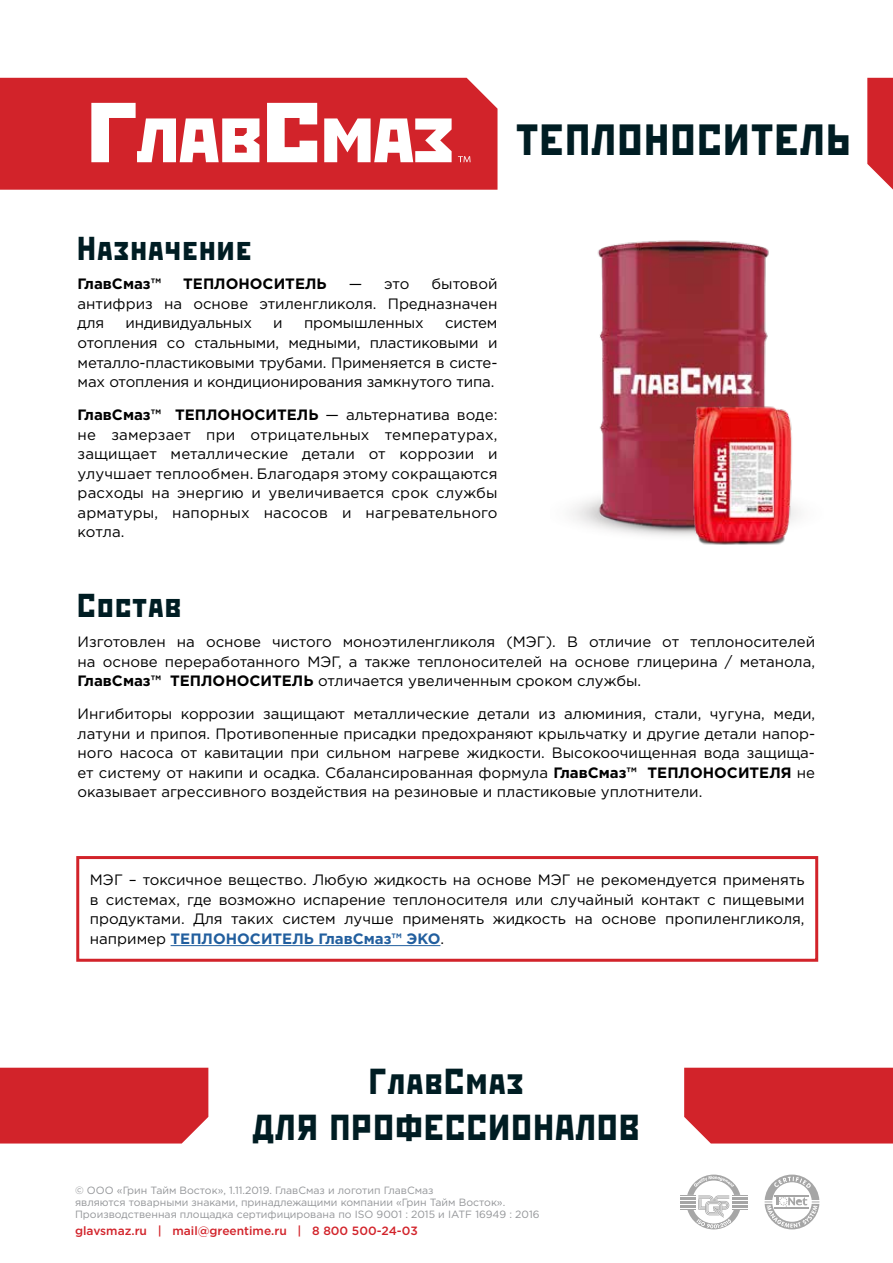
<style>
.page{position:relative;width:893px;height:1263px;background:#fff}
.page>*{position:absolute;margin:0;border:0;box-sizing:border-box;transform-origin:0 0}
.t1{font:43.5px "Rodchenko";letter-spacing:.06em;color:#001d23}
.t2{font:36px/46.5px "Rodchenko";letter-spacing:.06em;color:#001d23;text-align:center}
.t3{font:33px "Rodchenko";letter-spacing:.06em;color:#001d23}
.t4{font:15px/19.5px "Gotham Pro";color:#000;text-align:justify}
.t5{font:700 15px "Gotham Pro";color:#000}
.t6{font:500 12px "Gotham Pro";color:#d2232a}
.t7{font:10.5px/12px "Gotham Pro";color:#939598}
.s1{font-weight:700}
.s2{font-weight:700;color:#215e9e}
</style>
<div class="page">
<svg style="left:765px;top:1174px;width:54px;height:55px"></svg>
<svg style="left:680px;top:1174px;width:67px;height:55px"></svg>
<div style="left:0;top:78px;width:497px;height:112px;background:#d2232a"></div>
<img style="left:571px;top:240px;width:198px;height:296px">
<svg style="left:91px;top:103px;width:168px;height:59px"></svg>
<svg style="left:267px;top:103px;width:50px;height:59px"></svg>
<svg style="left:324px;top:118px;width:128px;height:44px"></svg>
<svg style="left:458px;top:156px;width:12px;height:6px"></svg>
<svg style="left:867px;top:78px;width:26px;height:112px"></svg>
<div style="left:684px;top:1068px;width:209px;height:75px;background:#d2232a"></div>
<div style="left:0;top:1068px;width:208px;height:75px;background:#d2232a"></div>
<hr style="left:171px;top:945px;width:269px;height:1px;background:#215e9e">
<div style="left:76px;top:856px;width:742px;height:106px;border:3px solid #d2232a"></div>
<img style="left:670px;top:403px;width:129px;height:142px">
<h1 class="t1" style="left:517px;top:116px;width:335px">ТЕПЛОНОСИТЕЛЬ</h1>
<h3 class="t3" style="left:78px;top:230px;width:175px">Назначение</h3>
<p class="t4" style="left:78px;top:274px;width:421px;text-indent:354px">бытовой антифриз на основе этиленгликоля. Предназначен для</p>
<p class="t5" style="left:78px;top:275px;width:85px">ГлавСмаз™</p>
<p class="t5" style="left:183px;top:275px;width:145px">ТЕПЛОНОСИТЕЛЬ</p>
<p class="t4" style="left:349px;top:274px;width:62px">— это</p>
<p class="t4" style="left:78px;top:313px;width:421px;text-indent:367px">систем отопления со стальными, медными, пластиковыми и металло-пластиковыми трубами. Применяется в систе&shy;мах отопления и кондиционирования замкнутого типа.</p>
<p class="t4" style="left:78px;top:405px;width:421px"><span class="s1">ГлавСмаз™ ТЕПЛОНОСИТЕЛЬ</span> — альтернатива воде: не замерзает при отрицательных температурах, защищает металлические детали от коррозии и улучшает теплообмен. Благодаря этому сокращаются расходы на энергию и увеличивается срок службы арматуры, напорных насосов и нагревательного котла.</p>
<p class="t4" style="left:126px;top:313px;width:128px">индивидуальных</p>
<p class="t4" style="left:273px;top:313px;width:11px">и</p>
<p class="t4" style="left:304px;top:313px;width:121px">промышленных</p>
<h3 class="t3" style="left:78px;top:587px;width:105px">Состав</h3>
<p class="t4" style="left:78px;top:632px;width:739px">Изготовлен на основе чистого моноэтиленгликоля (МЭГ). В отличие от теплоносителей на основе переработанного МЭГ, а также теплоносителей на основе глицерина / метанола, <span class="s1">ГлавСмаз™ ТЕПЛОНОСИТЕЛЬ</span> отличается увеличенным сроком службы.</p>
<p class="t4" style="left:78px;top:704px;width:739px">Ингибиторы коррозии защищают металлические детали из алюминия, стали, чугуна, меди, латуни и припоя. Противопенные присадки предохраняют крыльчатку и другие детали напор&shy;ного насоса от кавитации при сильном нагреве жидкости. Высокоочищенная вода защища&shy;ет систему от накипи и осадка. Сбалансированная формула <span class="s1">ГлавСмаз™ ТЕПЛОНОСИТЕЛЯ</span> не оказывает агрессивного воздействия на резиновые и пластиковые уплотнители.</p>
<p class="t4" style="left:90px;top:870px;width:716px">МЭГ – токсичное вещество. Любую жидкость на основе МЭГ не рекомендуется применять в системах, где возможно испарение теплоносителя или случайный контакт с пищевыми продуктами. Для таких систем лучше применять жидкость на основе пропиленгликоля, например <span class="s2">ТЕПЛОНОСИТЕЛЬ ГлавСмаз™ ЭКО</span>.</p>
<h2 class="t2" style="left:253px;top:1056px;width:388px">ГлавСмаз<br>ДЛЯ ПРОФЕССИОНАЛОВ</h2>
<p class="t7" style="left:75px;top:1184px;width:466px">© ООО «Грин Тайм Восток», 1.11.2019. ГлавСмаз и логотип ГлавСмаз<br>являются товарными знаками, принадлежащими компании «Грин Тайм Восток».<br>Производственная площадка сертифицирована по ISO 9001 : 2015 и IATF 16949 : 2016</p>
<p class="t6" style="left:75px;top:1224px;width:344px">glavsmaz.ru | mail@greentime.ru | 8 800 500-24-03</p>
</div>
